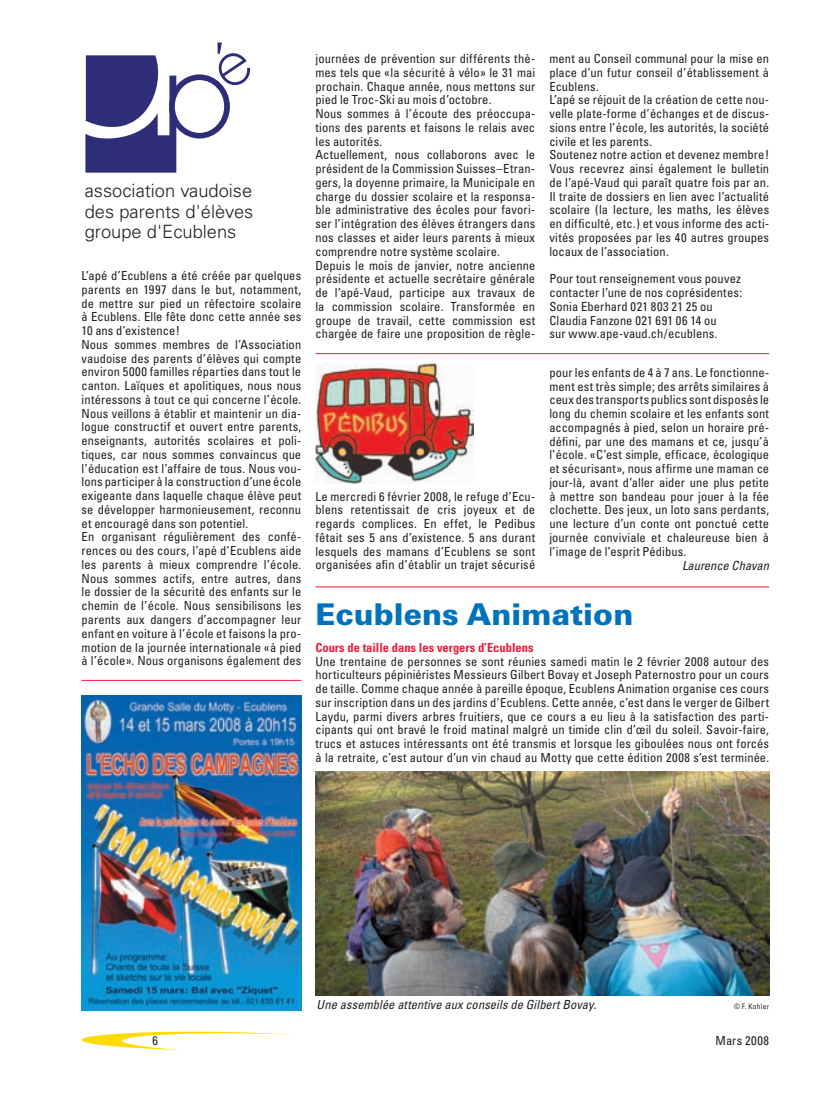
<style>
.page{position:relative;width:833px;height:1099px;background:#fff}
.page>*{position:absolute;margin:0;border:0;box-sizing:border-box;transform-origin:0 0}
.t1{font:900 30px "Univers";color:#0072bc}
.t2{font:300 18.25px/20.5px "Univers";color:#231f20;text-align:justify}
.t3{font:condensed 12.5px/13.8px "Univers";letter-spacing:.01em;color:#231f20}
.t4{font:italic condensed 12.5px "Univers";letter-spacing:.005em;color:#231f20}
.t5{font:700 condensed 12.5px "Univers";color:#ed1a3a}
.t6{font:condensed 12.5px "Univers";letter-spacing:.035em;color:#231f20}
.t7{font:condensed 7.5px "Univers";letter-spacing:.03em;color:#231f20}
</style>
<div class="page">
<svg style="left:81px;top:1031px;width:211px;height:19px"></svg>
<img style="left:315px;top:364px;width:159px;height:120px">
<hr style="left:315px;top:586px;width:454px;height:1px;background:#ed1a3a">
<img style="left:315px;top:771px;width:454px;height:224px">
<div style="left:169px;top:74px;width:61px;height:64px;background:#2e2d77;border-radius:50%"></div>
<svg style="left:85px;top:55px;width:91px;height:118px"></svg>
<div style="left:175px;top:80px;width:49px;height:53px;background:#fff;border-radius:50%"></div>
<svg style="left:217px;top:43px;width:34px;height:45px"></svg>
<img style="left:81px;top:695px;width:220px;height:315px">
<hr style="left:315px;top:353px;width:454px;height:1px;background:#ed1a3a">
<hr style="left:81px;top:680px;width:220px;height:1px;background:#ed1a3a">
<h2 class="t2" style="left:85px;top:182px;width:170px">association vaudoise des parents d'élèves groupe d'Ecublens</h2>
<p class="t3" style="left:81px;top:269px;width:221px">L’apé d’Ecublens a été créée par quelques parents en 1997 dans le but, notamment, de mettre sur pied un réfectoire scolaire à Ecublens. Elle fête donc cette année ses 10 ans d’existence !<br>Nous sommes membres de l’Association vaudoise des parents d’élèves qui compte environ 5000 familles réparties dans tout le canton. Laïques et apolitiques, nous nous intéressons à tout ce qui concerne l’école.<br>Nous veillons à établir et maintenir un dia&shy;logue constructif et ouvert entre parents, enseignants, autorités scolaires et poli&shy;tiques, car nous sommes convaincus que l’éducation est l’affaire de tous. Nous vou&shy;lons participer à la construction d’une école exigeante dans laquelle chaque élève peut se développer harmonieusement, reconnu et encouragé dans son potentiel.<br>En organisant régulièrement des confé&shy;rences ou des cours, l’apé d’Ecublens aide les parents à mieux comprendre l’école.<br>Nous sommes actifs, entre autres, dans le dossier de la sécurité des enfants sur le chemin de l’école. Nous sensibilisons les parents aux dangers d’accompagner leur enfant en voiture à l’école et faisons la pro&shy;motion de la journée internationale « à pied à l’école ». Nous organisons également des</p>
<p class="t3" style="left:315px;top:53px;width:221px">journées de prévention sur différents thè&shy;mes tels que « la sécurité à vélo » le 31 mai prochain. Chaque année, nous mettons sur pied le Troc-Ski au mois d’octobre.<br>Nous sommes à l’écoute des préoccupa&shy;tions des parents et faisons le relais avec les autorités.<br>Actuellement, nous collaborons avec le président de la Commission Suisses–Etran&shy;gers, la doyenne primaire, la Municipale en charge du dossier scolaire et la responsa&shy;ble administrative des écoles pour favori&shy;ser l’intégration des élèves étrangers dans nos classes et aider leurs parents à mieux comprendre notre système scolaire.<br>Depuis le mois de janvier, notre ancienne présidente et actuelle secrétaire générale de l’apé-Vaud, participe aux travaux de la commission scolaire. Transformée en groupe de travail, cette commission est chargée de faire une proposition de règle-</p>
<p class="t3" style="left:315px;top:490px;width:221px;text-align:justify">Le mercredi 6 février 2008, le refuge d’Ecu&shy;blens retentissait de cris joyeux et de regards complices. En effet, le Pedibus fêtait ses 5 ans d’existence. 5 ans durant lesquels des mamans d’Ecublens se sont organisées afin d’établir un trajet sécurisé</p>
<p class="t3" style="left:549px;top:53px;width:221px">ment au Conseil communal pour la mise en place d’un futur conseil d’établissement à Ecublens.<br>L’apé se réjouit de la création de cette nou&shy;velle plate-forme d’échanges et de discus&shy;sions entre l’école, les autorités, la société civile et les parents.<br>Soutenez notre action et devenez membre !<br>Vous recevrez ainsi également le bulletin de l’apé-Vaud qui paraît quatre fois par an.<br>Il traite de dossiers en lien avec l’actualité scolaire (la lecture, les maths, les élèves en difficulté, etc.) et vous informe des acti&shy;vités proposées par les 40 autres groupes locaux de l’association.</p>
<p class="t3" style="left:549px;top:273px;width:194px">Pour tout renseignement vous pouvez contacter l’une de nos coprésidentes :<br>Sonia Eberhard 021 803 21 25 ou Claudia Fanzone 021 691 06 14 ou<br>sur www.ape-vaud.ch/ecublens.</p>
<p class="t3" style="left:549px;top:366px;width:221px;text-align:justify">pour les enfants de 4 à 7 ans. Le fonctionne&shy;ment est très simple ; des arrêts similaires à ceux des transports publics sont disposés le long du chemin scolaire et les enfants sont accompagnés à pied, selon un horaire pré&shy;défini, par une des mamans et ce, jusqu’à l’école. « C’est simple, efficace, écologique et sécurisant », nous affirme une maman ce jour-là, avant d’aller aider une plus petite à mettre son bandeau pour jouer à la fée clochette. Des jeux, un loto sans perdants, une lecture d’un conte ont ponctué cette journée conviviale et chaleureuse bien à l’image de l’esprit Pédibus.</p>
<p class="t4" style="left:682px;top:560px;width:89px">Laurence Chavan</p>
<h1 class="t1" style="left:315px;top:603px;width:319px">Ecublens Animation</h1>
<p class="t5" style="left:315px;top:642px;width:220px">Cours de taille dans les vergers d’Ecublens</p>
<p class="t3" style="left:315px;top:655px;width:455px;text-align:justify">Une trentaine de personnes se sont réunies samedi matin le 2 février 2008 autour des horticulteurs pépiniéristes Messieurs Gilbert Bovay et Joseph Paternostro pour un cours de taille. Comme chaque année à pareille époque, Ecublens Animation organise ces cours sur inscription dans un des jardins d’Ecublens. Cette année, c’est dans le verger de Gilbert Laydu, parmi divers arbres fruitiers, que ce cours a eu lieu à la satisfaction des parti&shy;cipants qui ont bravé le froid matinal malgré un timide clin d’œil du soleil. Savoir-faire, trucs et astuces intéressants ont été transmis et lorsque les giboulées nous ont forcés à la retraite, c’est autour d’un vin chaud au Motty que cette édition 2008 s’est terminée.</p>
<p class="t4" style="left:317px;top:999px;width:281px">Une assemblée attentive aux conseils de Gilbert Bovay.</p>
<p class="t7" style="left:734px;top:1003px;width:36px">© F. Kohler</p>
<p class="t3" style="left:152px;top:1034px;width:7px">6</p>
<p class="t6" style="left:715px;top:1035px;width:55px">Mars 2008</p>
</div>
